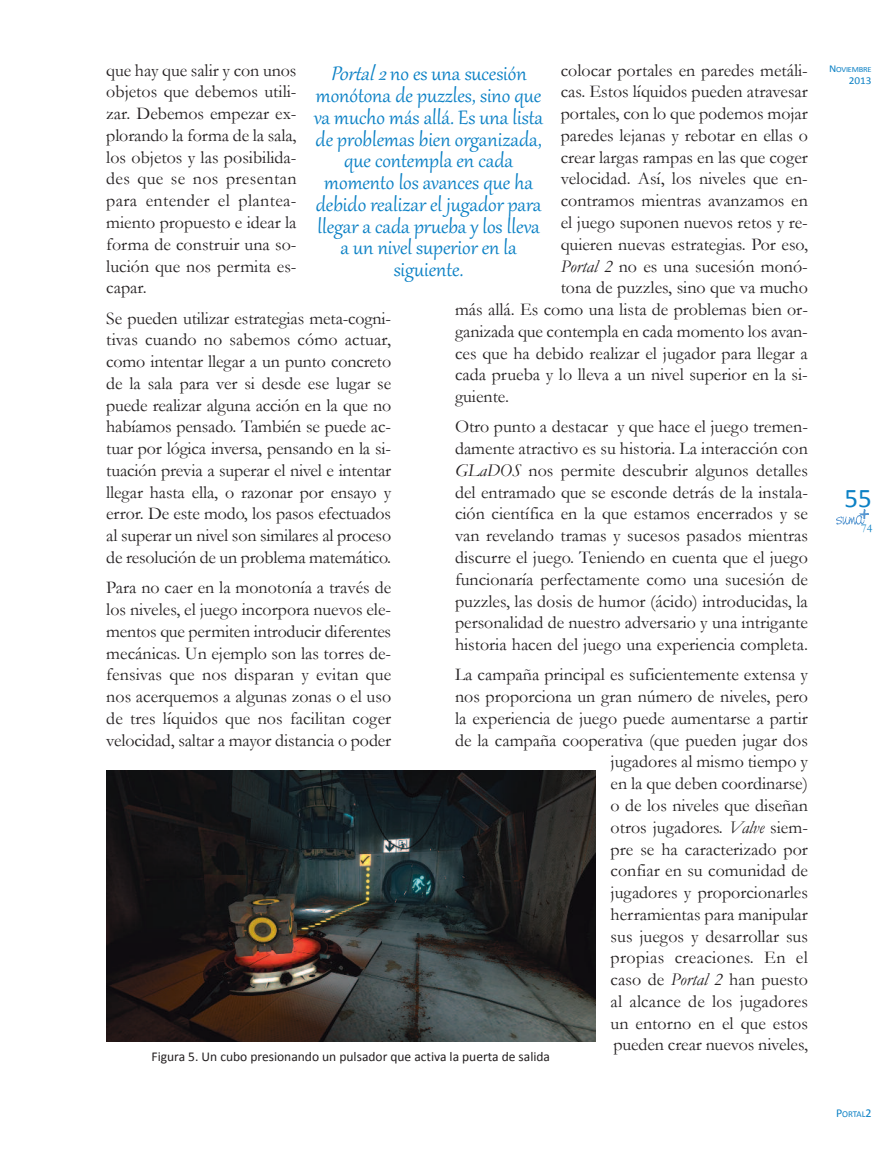
<style>
.page{position:relative;width:893px;height:1149px;background:#fff}
.page>*{position:absolute;margin:0;border:0;box-sizing:border-box;transform-origin:0 0}
.t1{font:27px "Calibri";color:#0c81c5}
.t2{font:24px/21.8px "Gabriola";color:#0c81c5;text-align:center}
.t3{font:18px/21.8px "Garamond";color:#231f20;text-align:justify}
.t4{font:13.5px "Calibri";color:#231f20}
.t5{font:12px "Garamond";color:#0c81c5}
.t6{font:10.5px "Calibri";color:#0c81c5;scale:1.07 1}
.t7{font:9px "Calibri";letter-spacing:-.005em;color:#0c81c5}
.t8{font:7.8px "Calibri";letter-spacing:-.025em;color:#0c81c5;scale:1.07 1}
.s1{font-style:italic}
.s2{font-size:10.5px}
.s3{font-size:12px}
</style>
<div class="page">
<img style="left:836px;top:509px;width:32px;height:15px">
<img style="left:106px;top:770px;width:489px;height:271px">
<p class="t3" style="left:561px;top:59px;width:249px">colocar portales en paredes metáli-</p>
<p class="t3" style="left:561px;top:81px;width:249px">cas. Estos líquidos pueden atravesar</p>
<p class="t3" style="left:561px;top:103px;width:249px">portales, con lo que podemos mojar</p>
<p class="t3" style="left:561px;top:125px;width:249px">paredes lejanas y rebotar en ellas o</p>
<p class="t3" style="left:561px;top:146px;width:249px">crear largas rampas en las que coger</p>
<p class="t3" style="left:561px;top:168px;width:249px">velocidad. Así, los niveles que en-</p>
<p class="t3" style="left:561px;top:190px;width:249px">contramos mientras avanzamos en</p>
<p class="t3" style="left:561px;top:212px;width:249px">el juego suponen nuevos retos y re-</p>
<p class="t3" style="left:561px;top:233px;width:249px">quieren nuevas estrategias. Por eso,</p>
<p class="t3" style="left:561px;top:255px;width:249px"><span class="s1">Portal 2</span> no es una sucesión monó-</p>
<p class="t3" style="left:561px;top:277px;width:249px">tona de puzzles, sino que va mucho</p>
<p class="t3" style="left:455px;top:299px;width:354px">más allá. Es como una lista de problemas bien or-</p>
<p class="t3" style="left:455px;top:320px;width:354px">ganizada que contempla en cada momento los avan-</p>
<p class="t3" style="left:455px;top:342px;width:354px">ces que ha debido realizar el jugador para llegar a</p>
<p class="t3" style="left:455px;top:364px;width:354px">cada prueba y lo lleva a un nivel superior en la si-</p>
<p class="t3" style="left:455px;top:386px;width:56px">guiente.</p>
<p class="t3" style="left:455px;top:416px;width:354px">otro punto a destacar y que hace el juego tremen&shy;damente atractivo es su historia. La interacción con <span class="s1">GLaDOS</span> nos permite descubrir algunos detalles del entramado que se esconde detrás de la instala&shy;ción científica en la que estamos encerrados y se van revelando tramas y sucesos pasados mientras discurre el juego. Teniendo en cuenta que el juego funcionaría perfectamente como una sucesión de puzzles, las dosis de humor (ácido) introducidas, la personalidad de nuestro adversario y una intrigante historia hacen del juego una experiencia completa.</p>
<p class="t3" style="left:455px;top:664px;width:354px;text-align:right">La campaña principal es suficientemente extensa y nos proporciona un gran número de niveles, pero la experiencia de juego puede aumentarse a partir de la campaña cooperativa (que pueden jugar dos jugadores al mismo tiempo y<br>en la que deben coordinarse)<br>o de los niveles que diseñan<br>otros jugadores. <span class="s1">Valve</span> siem-<br>pre se ha caracterizado por<br>confiar en su comunidad de<br>jugadores y proporcionarles<br>herramientas para manipular<br>sus juegos y desarrollar sus<br>propias creaciones. En el<br>caso de <span class="s1">Portal 2</span> han puesto<br>al alcance de los jugadores<br>un entorno en el que estos<br>pueden crear nuevos niveles,</p>
<p class="t3" style="left:106px;top:59px;width:192px">que hay que salir y con unos objetos que debemos utili&shy;zar. debemos empezar ex&shy;plorando la forma de la sala, los objetos y las posibilida&shy;des que se nos presentan para entender el plantea&shy;miento propuesto e idear la forma de construir una so&shy;lución que nos permita es&shy;capar.</p>
<p class="t3" style="left:106px;top:307px;width:286px">se pueden utilizar estrategias meta-cogni&shy;tivas cuando no sabemos cómo actuar, como intentar llegar a un punto concreto de la sala para ver si desde ese lugar se puede realizar alguna acción en la que no habíamos pensado. También se puede ac&shy;tuar por lógica inversa, pensando en la si&shy;tuación previa a superar el nivel e intentar llegar hasta ella, o razonar por ensayo y error. de este modo, los pasos efectuados al superar un nivel son similares al proceso de resolución de un problema matemático.</p>
<p class="t3" style="left:106px;top:577px;width:286px">Para no caer en la monotonía a través de los niveles, el juego incorpora nuevos ele&shy;mentos que permiten introducir diferentes mecánicas. un ejemplo son las torres de&shy;fensivas que nos disparan y evitan que nos acerquemos a algunas zonas o el uso de tres líquidos que nos facilitan coger velocidad, saltar a mayor distancia o poder</p>
<p class="t2" style="left:314px;top:65px;width:231px"><span class="s1">Portal 2</span>no es una sucesión monótona de puzzles, sino que va mucho más allá. Es una lista de problemas bien organizada, que contempla en cada momento los avances que ha debido realizar el jugador para llegar a cada prueba y los lleva a un nivel superior en la siguiente.</p>
<p class="t4" style="left:152px;top:1047px;width:400px">Figura 5. un cubo presionando un pulsador que activa la puerta de salida</p>
<p class="t8" style="left:829px;top:64px;width:41px"><span class="s2">n</span>oviEmbrE</p>
<p class="t6" style="left:849px;top:74px;width:23px">2013</p>
<h1 class="t1" style="left:844px;top:481px;width:29px">55</h1>
<p class="t5" style="left:861px;top:521px;width:13px">74</p>
<p class="t7" style="left:836px;top:1107px;width:37px"><span class="s3">P</span>ortAL<span class="s3">2</span></p>
</div>
